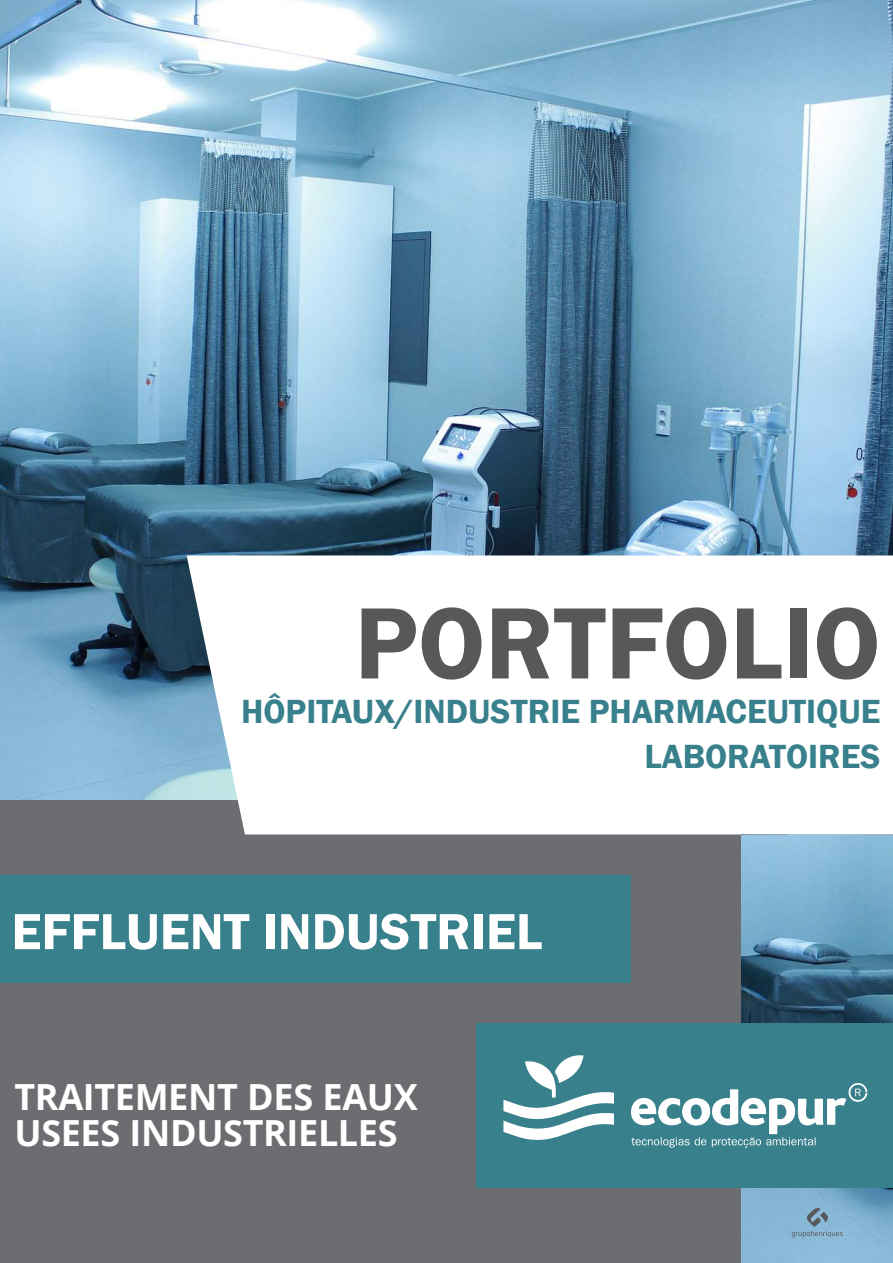
<style>
.page{position:relative;width:893px;height:1263px;background:#fff}
.page>*{position:absolute;margin:0;border:0;box-sizing:border-box;transform-origin:0 0}
.t1{font:600 105px "Franklin Gothic";color:#57585a}
.t2{font:600 52.5px "Franklin Gothic";color:#fff}
.t3{font:700 36px/36px "Open Sans";letter-spacing:-.01em;color:#fff}
.t4{font:600 34.5px/45px "Franklin Gothic";color:#38808c;text-align:right}
</style>
<div class="page">
<img style="left:740px;top:834px;width:152px;height:429px">
<img style="left:0;top:0;width:892px;height:801px">
<div style="left:0;top:801px;width:740px;height:462px;background:#6c6d70"></div>
<div style="left:0;top:875px;width:631px;height:108px;background:#38808c"></div>
<div style="left:476px;top:1024px;width:416px;height:164px;background:#38808c"></div>
<svg style="left:503px;top:1055px;width:111px;height:85px"></svg>
<svg style="left:631px;top:1083px;width:236px;height:65px"></svg>
<svg style="left:791px;top:1208px;width:51px;height:29px"></svg>
<svg style="left:187px;top:555px;width:705px;height:279px"></svg>
<h1 class="t1" style="left:354px;top:579px;width:527px">PORTFOLIO</h1>
<p class="t4" style="left:241px;top:690px;width:641px">HÔPITAUX/INDUSTRIE PHARMACEUTIQUE<br>LABORATOIRES</p>
<h2 class="t2" style="left:11px;top:899px;width:532px">EFFLUENT INDUSTRIEL</h2>
<p class="t3" style="left:14px;top:1078px;width:405px">TRAITEMENT DES EAUX<br>USEES INDUSTRIELLES</p>
</div>
